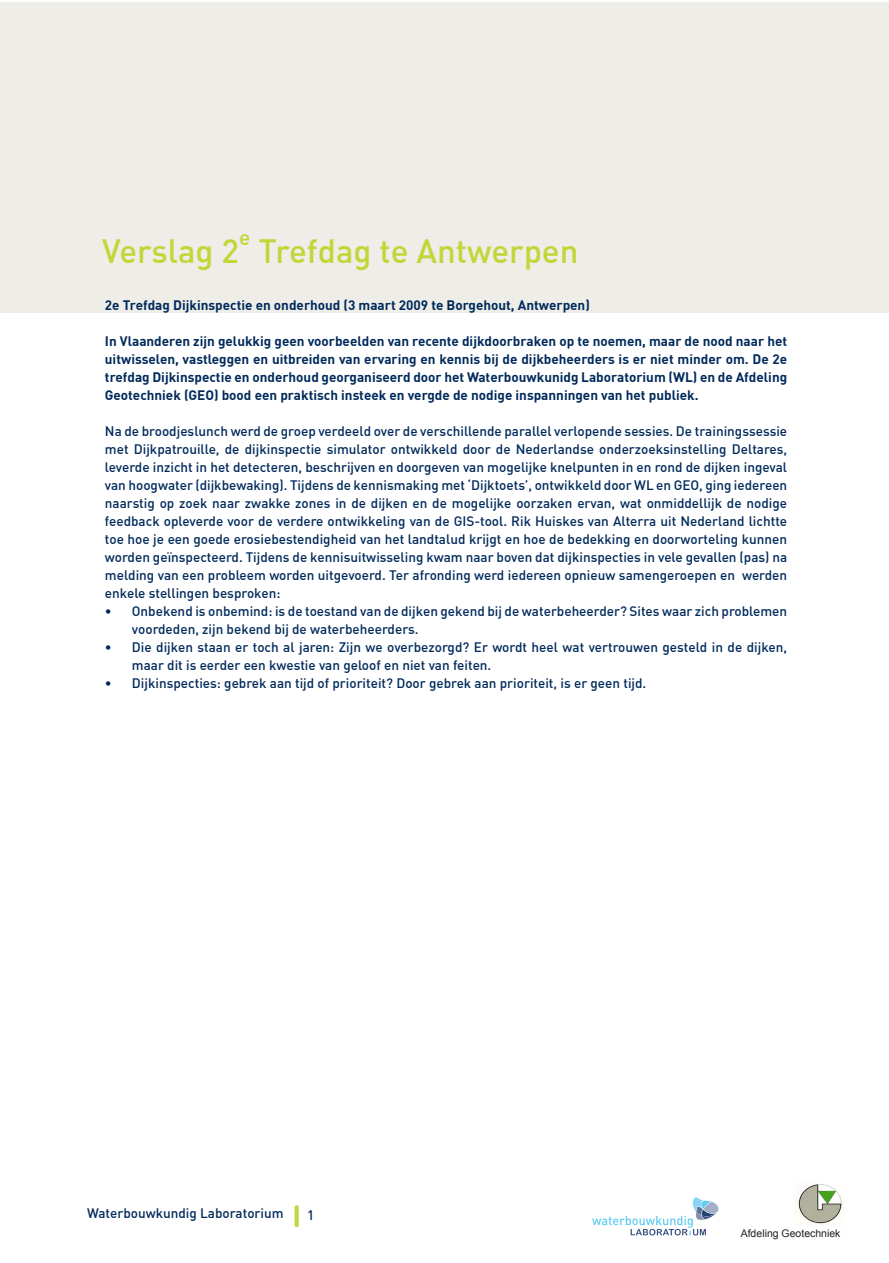
<style>
.page{position:relative;width:889px;height:1263px;background:#fff}
.page>*{position:absolute;margin:0;border:0;box-sizing:border-box;transform-origin:0 0}
.t1{font:500 33px "DIN";color:#c0d738}
.t2{font:500 21px "DIN";color:#c0d738}
.tussentitel{font:500 13.5px/18px "DIN";color:#002a5b}
.tussentitel-2{font:700 13.5px/18px "DIN";color:#002a5b;text-align:justify}
.t3{font:10.5px "Arial";color:#231f20}
</style>
<div class="page">
<div style="left:0;top:2px;width:889px;height:311px;background:#eeede8"></div>
<svg style="left:592px;top:1197px;width:126px;height:38px"></svg>
<img style="left:795px;top:1184px;width:47px;height:40px">
<div style="left:294px;top:1205px;width:5px;height:22px;background:#c0d740;border-radius:2px"></div>
<p class="t1" style="left:102px;top:230px;width:139px">Verslag 2</p>
<p class="t2" style="left:239px;top:224px;width:13px">e</p>
<p class="t1" style="left:258px;top:230px;width:321px">Trefdag te Antwerpen</p>
<p class="tussentitel-2" style="left:105px;top:296px;width:486px">2e Trefdag Dijkinspectie en onderhoud (3 maart 2009 te Borgehout, Antwerpen)</p>
<p class="tussentitel-2" style="left:105px;top:332px;width:684px">In Vlaanderen zijn gelukkig geen voorbeelden van recente dijkdoorbraken op te noemen, maar de nood naar het uitwisselen, vastleggen en uitbreiden van ervaring en kennis bij de dijkbeheerders is er niet minder om. De 2e trefdag Dijkinspectie en onderhoud georganiseerd door het Waterbouwkunidg Laboratorium (WL) en de Afdeling Geotechniek (GEO) bood een praktisch insteek en vergde de nodige inspanningen van het publiek.</p>
<p class="tussentitel" style="left:105px;top:422px;width:684px;text-align:justify">Na de broodjeslunch werd de groep verdeeld over de verschillende parallel verlopende sessies. De trainingssessie met Dijkpatrouille, de dijkinspectie simulator ontwikkeld door de Nederlandse onderzoeksinstelling Deltares, leverde inzicht in het detecteren, beschrijven en doorgeven van mogelijke knelpunten in en rond de dijken ingeval van hoogwater (dijkbewaking). Tijdens de kennismaking met ‘Dijktoets’, ontwikkeld door WL en GEO, ging iedereen naarstig op zoek naar zwakke zones in de dijken en de mogelijke oorzaken ervan, wat onmiddellijk de nodige feedback opleverde voor de verdere ontwikkeling van de GIS-tool. Rik Huiskes van Alterra uit Nederland lichtte toe hoe je een goede erosiebestendigheid van het landtalud krijgt en hoe de bedekking en doorworteling kunnen worden geïnspecteerd. Tijdens de kennisuitwisseling kwam naar boven dat dijkinspecties in vele gevallen (pas) na melding van een probleem worden uitgevoerd. Ter afronding werd iedereen opnieuw samengeroepen en werden enkele stellingen besproken:</p>
<p class="tussentitel" style="left:132px;top:602px;width:657px;text-indent:-27px">• Onbekend is onbemind: is de toestand van de dijken gekend bij de waterbeheerder? Sites waar zich problemen voordeden, zijn bekend bij de waterbeheerders.</p>
<p class="tussentitel" style="left:132px;top:638px;width:657px;text-indent:-27px">• Die dijken staan er toch al jaren: Zijn we overbezorgd? Er wordt heel wat vertrouwen gesteld in de dijken, maar dit is eerder een kwestie van geloof en niet van feiten.</p>
<p class="tussentitel" style="left:105px;top:674px;width:543px">• Dijkinspecties: gebrek aan tijd of prioriteit? Door gebrek aan prioriteit, is er geen tijd.</p>
<p class="tussentitel" style="left:87px;top:1204px;width:198px">Waterbouwkundig Laboratorium</p>
<p class="tussentitel" style="left:307px;top:1205px;width:9px">1</p>
<p class="t3" style="left:740px;top:1226px;width:101px">Afdeling Geotechniek</p>
</div>
